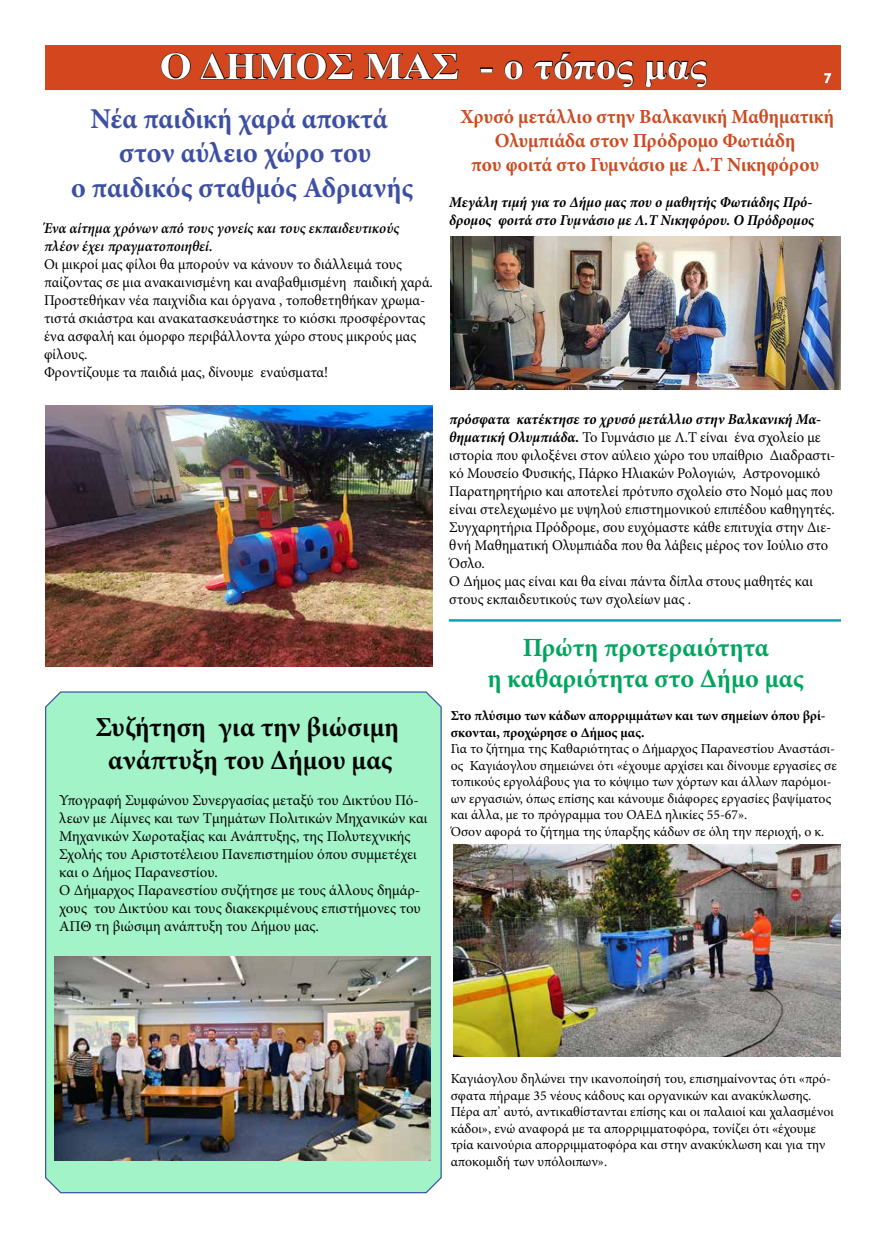
<style>
.page{position:relative;width:886px;height:1241px;background:#fff}
.page>*{position:absolute;margin:0;border:0;box-sizing:border-box;transform-origin:0 0}
.t1{font:700 37.5px "Times New Roman";color:#fff;scale:1.09 1}
.t2{font:700 28.75px/34.5px "Minion Pro";color:#3d4fa2;text-align:center}
.t3{font:700 27.5px/33px "Minion Pro";color:#050505;text-align:center}
.t4{font:700 26.25px/31.5px "Minion Pro";color:#00a65e;text-align:center}
.t5{font:700 20px/24px "Minion Pro";color:#cc4b20;text-align:center}
.t6{font:15px/18px "Minion Pro";color:#000}
.t7{font:15px/18px "Minion Pro";color:#050505}
.t8{font:italic 700 15px/18px "Minion Pro";color:#000}
.t9{font:italic 600 15px/18px "Minion Pro";color:#000}
.t10{font:13.75px/16.5px "Minion Pro";color:#000}
.t11{font:700 13.75px/16.5px "Minion Pro";color:#000}
.t12{font:12.5px "Trebuchet MS";color:#fff}
.s1{font-weight:700;font-style:italic}
</style>
<div class="page">
<div style="left:45px;top:45px;width:796px;height:45px;background:#d4471e"></div>
<svg style="left:824px;top:73px;width:7px;height:10px"></svg>
<svg style="left:160px;top:53px;width:31px;height:27px"></svg>
<svg style="left:199px;top:52px;width:155px;height:28px"></svg>
<svg style="left:364px;top:52px;width:95px;height:28px"></svg>
<div style="left:480px;top:67px;width:13px;height:5px;border:1px solid #000"></div>
<svg style="left:504px;top:60px;width:20px;height:20px"></svg>
<svg style="left:533px;top:52px;width:101px;height:36px"></svg>
<svg style="left:645px;top:60px;width:63px;height:28px"></svg>
<hr style="left:449px;top:619px;width:392px;height:2px;background:#00abb5">
<div style="left:45px;top:691px;width:397px;height:503px;background:#a2f3c8"></div>
<img style="left:45px;top:405px;width:387px;height:261px">
<img style="left:54px;top:956px;width:376px;height:204px">
<img style="left:450px;top:236px;width:391px;height:153px">
<img style="left:453px;top:844px;width:388px;height:212px">
<h1 class="t1" style="left:160px;top:40px;width:503px">Ο ΔΗΜΟΣ ΜΑΣ - ο τόπος μας</h1>
<p class="t12" style="left:824px;top:71px;width:8px">7</p>
<h2 class="t2" style="left:71px;top:101px;width:344px">Νέα παιδική χαρά αποκτά στον αύλειο χώρο του<br>ο παιδικός σταθμός Αδριανής</h2>
<p class="t9" style="left:44px;top:219px;width:357px">Ένα αίτημα χρόνων από τους γονείς και τους εκπαιδευτικούς πλέον έχει πραγματοποιηθεί.</p>
<p class="t6" style="left:44px;top:255px;width:390px">Οι μικροί μας φίλοι θα μπορούν να κάνουν το διάλλειμά τους παίζοντας σε μια ανακαινισμένη και αναβαθμισμένη παιδική χαρά.<br>Προστεθήκαν νέα παιχνίδια και όργανα , τοποθετηθήκαν χρωμα&shy;τιστά σκιάστρα και ανακατασκευάστηκε το κιόσκι προσφέροντας ένα ασφαλή και όμορφο περιβάλλοντα χώρο στους μικρούς μας φίλους.<br>Φροντίζουμε τα παιδιά μας, δίνουμε εναύσματα!</p>
<h3 class="t3" style="left:96px;top:710px;width:305px">Συζήτηση για την βιώσιμη ανάπτυξη του Δήμου μας</h3>
<p class="t7" style="left:59px;top:791px;width:370px">Υπογραφή Συμφώνου Συνεργασίας μεταξύ του Δικτύου Πό&shy;λεων με Λίμνες και των Τμημάτων Πολιτικών Μηχανικών και Μηχανικών Χωροταξίας και Ανάπτυξης, της Πολυτεχνικής Σχολής του Αριστοτέλειου Πανεπιστημίου όπου συμμετέχει και ο Δήμος Παρανεστίου.<br>Ο Δήμαρχος Παρανεστίου συζήτησε με τους άλλους δημάρ&shy;χους του Δικτύου και τους διακεκριμένους επιστήμονες του ΑΠΘ τη βιώσιμη ανάπτυξη του Δήμου μας.</p>
<h3 class="t5" style="left:460px;top:105px;width:375px">Χρυσό μετάλλιο στην Βαλκανική Μαθηματική<br>Ολυμπιάδα στον Πρόδρομο Φωτιάδη<br>που φοιτά στο Γυμνάσιο με Λ.Τ Νικηφόρου</h3>
<p class="t8" style="left:449px;top:193px;width:367px">Μεγάλη τιμή για το Δήμο μας που ο μαθητής Φωτιάδης Πρό&shy;δρομος φοιτά στο Γυμνάσιο με Λ.Τ Νικηφόρου. Ο Πρόδρομος</p>
<p class="t6" style="left:449px;top:410px;width:388px"><span class="s1">πρόσφατα κατέκτησε το χρυσό μετάλλιο στην Βαλκανική Μα&shy;θηματική Ολυμπιάδα.</span> Το Γυμνάσιο με Λ.Τ είναι ένα σχολείο με ιστορία που φιλοξένει στον αύλειο χώρο του υπαίθριο Διαδραστι&shy;κό Μουσείο Φυσικής, Πάρκο Ηλιακών Ρολογιών, Αστρονομικό Παρατηρητήριο και αποτελεί πρότυπο σχολείο στο Νομό μας που είναι στελεχωμένο με υψηλού επιστημονικού επιπέδου καθηγητές.<br>Συγχαρητήρια Πρόδρομε, σου ευχόμαστε κάθε επιτυχία στην Διε&shy;θνή Μαθηματική Ολυμπιάδα που θα λάβεις μέρος τον Ιούλιο στο Όσλο.<br>Ο Δήμος μας είναι και θα είναι πάντα δίπλα στους μαθητές και στους εκπαιδευτικούς των σχολείων μας .</p>
<h3 class="t4" style="left:488px;top:631px;width:317px">Πρώτη προτεραιότητα<br>η καθαριότητα στο Δήμο μας</h3>
<p class="t11" style="left:451px;top:707px;width:376px">Στο πλύσιμο των κάδων απορριμμάτων και των σημείων όπου βρί&shy;σκονται, προχώρησε ο Δήμος μας.</p>
<p class="t10" style="left:451px;top:740px;width:388px">Για το ζήτημα της Καθαριότητας ο Δήμαρχος Παρανεστίου Αναστάσι&shy;ος Καγιάογλου σημειώνει ότι «έχουμε αρχίσει και δίνουμε εργασίες σε τοπικούς εργολάβους για το κόψιμο των χόρτων και άλλων παρόμοι&shy;ων εργασιών, όπως επίσης και κάνουμε διάφορες εργασίες βαψίματος και άλλα, με το πρόγραμμα του ΟΑΕΔ ηλικίες 55-67».<br>Όσον αφορά το ζήτημα της ύπαρξης κάδων σε όλη την περιοχή, ο κ.</p>
<p class="t10" style="left:451px;top:1070px;width:385px">Καγιάογλου δηλώνει την ικανοποίησή του, επισημαίνοντας ότι «πρό&shy;σφατα πήραμε 35 νέους κάδους και οργανικών και ανακύκλωσης.<br>Πέρα απ’ αυτό, αντικαθίστανται επίσης και οι παλαιοί και χαλασμένοι κάδοι», ενώ αναφορά με τα απορριμματοφόρα, τονίζει ότι «έχουμε τρία καινούρια απορριμματοφόρα και στην ανακύκλωση και για την αποκομιδή των υπόλοιπων».</p>
</div>
